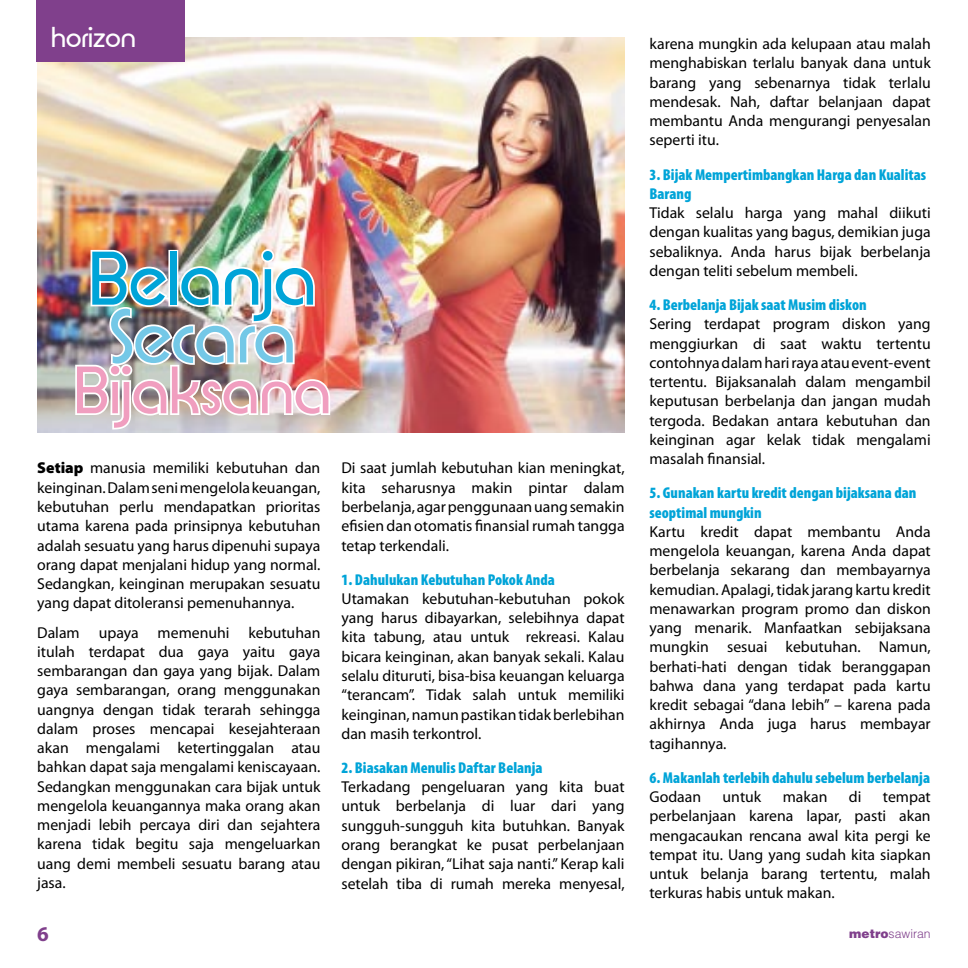
<style>
.page{position:relative;width:968px;height:968px;background:#fff}
.page>*{position:absolute;margin:0;border:0;box-sizing:border-box;transform-origin:0 0}
.t1{font:73.5px "Brian Becker";color:#00a4d8}
.t2{font:73.5px "Brian Becker";color:#74c8e7}
.t3{font:64.75px "Brian Becker";color:#f09ebf}
.t4{font:28px "Brian Becker";color:#fff}
.t5{font:15.75px/19.2px "Myriad Pro";color:#000;text-align:justify}
.t6{font:900 condensed 15.75px/19.2px "Myriad Pro";color:#00a4d8}
.t7{font:300 12.25px "Helvetica LT Std";color:#80408c}
.s1{font-weight:900}
</style>
<div class="page">
<img style="left:37px;top:37px;width:587px;height:395px">
<img style="left:73px;top:247px;width:259px;height:184px">
<div style="left:36px;top:0;width:149px;height:62px;background:#80408c"></div>
<h3 class="t4" style="left:51px;top:21px;width:86px">horizon</h3>
<h1 class="t1" style="left:89px;top:235px;width:228px">Belanja</h1>
<h1 class="t2" style="left:109px;top:293px;width:188px">Secara</h1>
<h2 class="t3" style="left:74px;top:352px;width:258px">Bijaksana</h2>
<p class="t5" style="left:37px;top:458px;width:285px"><span class="s1">Setiap</span> manusia memiliki kebutuhan dan keinginan. Dalam seni mengelola keuangan, kebutuhan perlu mendapatkan prioritas utama karena pada prinsipnya kebutuhan adalah sesuatu yang harus dipenuhi supaya orang dapat menjalani hidup yang normal.<br>Sedangkan, keinginan merupakan sesuatu yang dapat ditoleransi pemenuhannya.</p>
<p class="t5" style="left:37px;top:622px;width:285px">Dalam upaya memenuhi kebutuhan itulah terdapat dua gaya yaitu gaya sembarangan dan gaya yang bijak. Dalam gaya sembarangan, orang menggunakan uangnya dengan tidak terarah sehingga dalam proses mencapai kesejahteraan akan mengalami ketertinggalan atau bahkan dapat saja mengalami keniscayaan.<br>Sedangkan menggunakan cara bijak untuk mengelola keuangannya maka orang akan menjadi lebih percaya diri dan sejahtera karena tidak begitu saja mengeluarkan uang demi membeli sesuatu barang atau jasa.</p>
<p class="t5" style="left:341px;top:458px;width:285px">Di saat jumlah kebutuhan kian meningkat, kita seharusnya makin pintar dalam berbelanja, agar penggunaan uang semakin efisien dan otomatis finansial rumah tangga tetap terkendali.</p>
<p class="t6" style="left:341px;top:569px;width:215px">1. Dahulukan Kebutuhan Pokok Anda</p>
<p class="t5" style="left:341px;top:588px;width:285px">Utamakan kebutuhan-kebutuhan pokok yang harus dibayarkan, selebihnya dapat kita tabung, atau untuk rekreasi. Kalau bicara keinginan, akan banyak sekali. Kalau selalu dituruti, bisa-bisa keuangan keluarga “terancam”. Tidak salah untuk memiliki keinginan, namun pastikan tidak berlebihan dan masih terkontrol.</p>
<p class="t6" style="left:341px;top:757px;width:202px">2. Biasakan Menulis Daftar Belanja</p>
<p class="t5" style="left:341px;top:777px;width:285px">Terkadang pengeluaran yang kita buat untuk berbelanja di luar dari yang sungguh-sungguh kita butuhkan. Banyak orang berangkat ke pusat perbelanjaan dengan pikiran, “Lihat saja nanti.” Kerap kali setelah tiba di rumah mereka menyesal,</p>
<p class="t5" style="left:649px;top:34px;width:283px">karena mungkin ada kelupaan atau malah menghabiskan terlalu banyak dana untuk barang yang sebenarnya tidak terlalu mendesak. Nah, daftar belanjaan dapat membantu Anda mengurangi penyesalan seperti itu.</p>
<p class="t6" style="left:649px;top:164px;width:278px">3. Bijak Mempertimbangkan Harga dan Kualitas<br>Barang</p>
<p class="t5" style="left:649px;top:203px;width:283px">Tidak selalu harga yang mahal diikuti dengan kualitas yang bagus, demikian juga sebaliknya. Anda harus bijak berbelanja dengan teliti sebelum membeli.</p>
<p class="t6" style="left:649px;top:294px;width:219px">4. Berbelanja Bijak saat Musim diskon</p>
<p class="t5" style="left:649px;top:314px;width:283px">Sering terdapat program diskon yang menggiurkan di saat waktu tertentu contohnya dalam hari raya atau event-event tertentu. Bijaksanalah dalam mengambil keputusan berbelanja dan jangan mudah tergoda. Bedakan antara kebutuhan dan keinginan agar kelak tidak mengalami masalah finansial.</p>
<p class="t6" style="left:649px;top:483px;width:268px">5. Gunakan kartu kredit dengan bijaksana dan seoptimal mungkin</p>
<p class="t5" style="left:649px;top:521px;width:283px">Kartu kredit dapat membantu Anda mengelola keuangan, karena Anda dapat berbelanja sekarang dan membayarnya kemudian. Apalagi, tidak jarang kartu kredit menawarkan program promo dan diskon yang menarik. Manfaatkan sebijaksana mungkin sesuai kebutuhan. Namun, berhati-hati dengan tidak beranggapan bahwa dana yang terdapat pada kartu kredit sebagai “dana lebih” – karena pada akhirnya Anda juga harus membayar tagihannya.</p>
<p class="t6" style="left:649px;top:767px;width:282px">6. Makanlah terlebih dahulu sebelum berbelanja</p>
<p class="t5" style="left:649px;top:786px;width:53px">Godaan</p>
<p class="t5" style="left:722px;top:786px;width:40px">untuk</p>
<p class="t5" style="left:782px;top:786px;width:46px">makan</p>
<p class="t5" style="left:848px;top:786px;width:14px">di</p>
<p class="t5" style="left:649px;top:786px;width:283px;text-indent:233px">tempat perbelanjaan karena lapar, pasti akan mengacaukan rencana awal kita pergi ke tempat itu. Uang yang sudah kita siapkan untuk belanja barang tertentu, malah terkuras habis untuk makan.</p>
<p class="t7" style="left:849px;top:925px;width:83px"><span class="s1">metro</span>sawiran</p>
</div>
